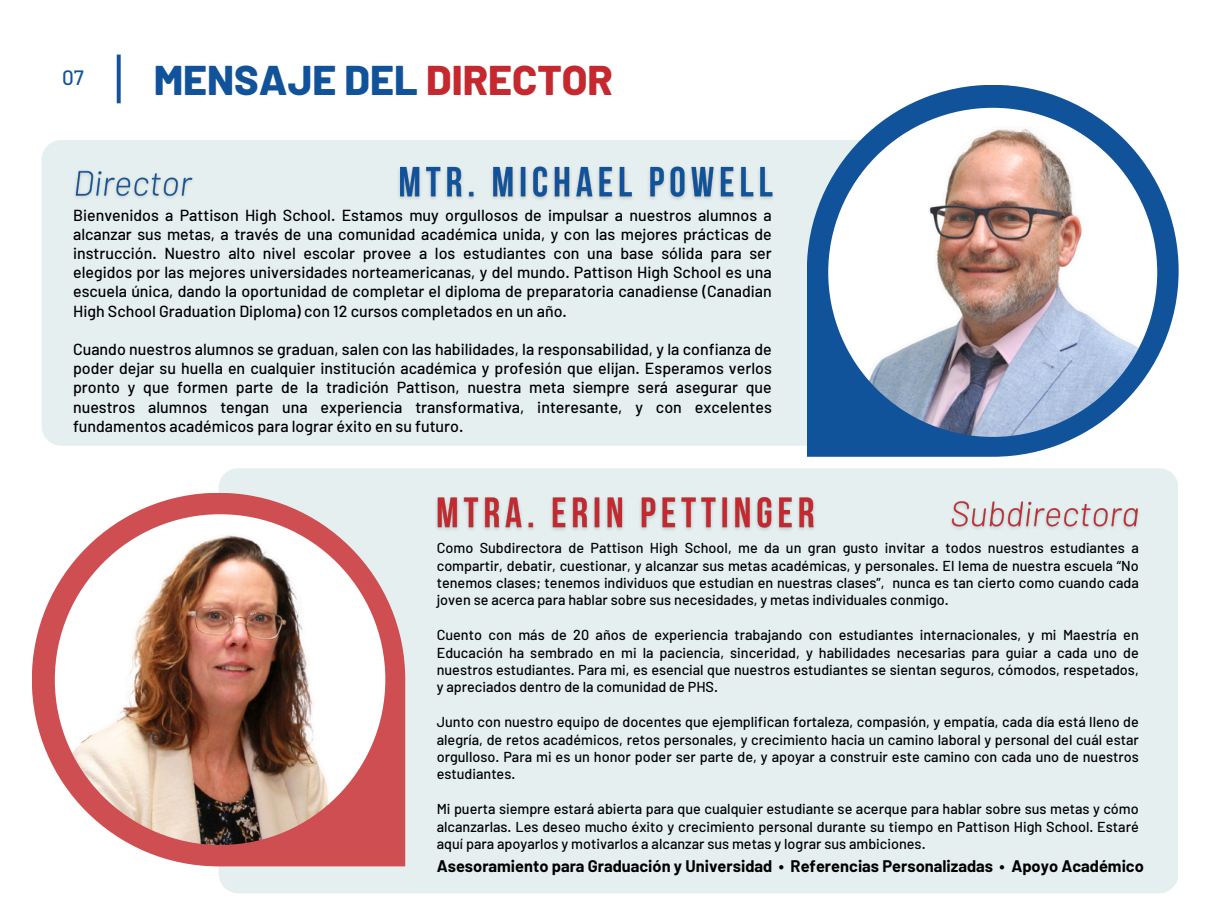
<style>
.page{position:relative;width:1216px;height:913px;background:#fff}
.page>*{position:absolute;margin:0;border:0;box-sizing:border-box;transform-origin:0 0}
.t1{font:800 41.48px "Barlow";color:#11539b}
.t2{font:500 20.65px "Barlow";color:#11539b}
.t3{font:700 16.45px "Barlow";color:#000}
.t4{font:500 15.92px/19.2px "Barlow";color:#000;text-align:justify}
.t5{font:500 14.35px/17.3px "Barlow";color:#000;text-align:justify}
.s1{color:#c5292f}
</style>
<div class="page">
<div style="left:218px;top:468px;width:960px;height:425px;background:#e5eff0;border-radius:20px"></div>
<svg style="left:117px;top:55px;width:4px;height:48px"></svg>
<div style="left:42px;top:140px;width:944px;height:305px;background:#e5eff0;border-radius:20px"></div>
<svg style="left:32px;top:492px;width:373px;height:374px;fill:#ce4e51"></svg>
<img style="left:55px;top:514px;width:330px;height:330px;border-radius:50%">
<svg style="left:806px;top:85px;width:372px;height:371px"></svg>
<img style="left:828px;top:108px;width:329px;height:329px">
<img style="left:436px;top:497px;width:379px;height:34px">
<img style="left:399px;top:166px;width:374px;height:34px">
<img style="left:951px;top:501px;width:188px;height:28px">
<img style="left:75px;top:170px;width:118px;height:28px">
<h4 class="t2" style="left:62px;top:65px;width:23px">07</h4>
<p class="t1" style="left:154px;top:54px;width:461px">MENSAJE DEL <span class="s1">DIRECTOR</span></p>
<p class="t4" style="left:73px;top:204px;width:700px">Bienvenidos a Pattison High School. Estamos muy orgullosos de impulsar a nuestros alumnos a alcanzar sus metas, a través de una comunidad académica unida, y con las mejores prácticas de instrucción. Nuestro alto nivel escolar provee a los estudiantes con una base sólida para ser elegidos por las mejores universidades norteamericanas, y del mundo. Pattison High School es una escuela única, dando la oportunidad de completar el diploma de preparatoria canadiense (Canadian High School Graduation Diploma) con 12 cursos completados en un año.</p>
<h4 class="t4" style="left:73px;top:339px;width:700px">Cuando nuestros alumnos se graduan, salen con las habilidades, la responsabilidad, y la confianza de poder dejar su huella en cualquier institución académica y profesión que elijan. Esperamos verlos pronto y que formen parte de la tradición Pattison, nuestra meta siempre será asegurar que nuestros alumnos tengan una experiencia transformativa, interesante, y con excelentes fundamentos académicos para lograr éxito en su futuro.</h4>
<p class="t5" style="left:437px;top:538px;width:703px">Como Subdirectora de Pattison High School, me da un gran gusto invitar a todos nuestros estudiantes a compartir, debatir, cuestionar, y alcanzar sus metas académicas, y personales. El lema de nuestra escuela “No tenemos clases; tenemos individuos que estudian en nuestras clases”, nunca es tan cierto como cuando cada joven se acerca para hablar sobre sus necesidades, y metas individuales conmigo.</p>
<p class="t5" style="left:437px;top:625px;width:703px">Cuento con más de 20 años de experiencia trabajando con estudiantes internacionales, y mi Maestría en Educación ha sembrado en mi la paciencia, sinceridad, y habilidades necesarias para guiar a cada uno de nuestros estudiantes. Para mi, es esencial que nuestros estudiantes se sientan seguros, cómodos, respetados, y apreciados dentro de la comunidad de PHS.</p>
<h4 class="t5" style="left:437px;top:712px;width:703px">Junto con nuestro equipo de docentes que ejemplifican fortaleza, compasión, y empatía, cada día está lleno de alegría, de retos académicos, retos personales, y crecimiento hacia un camino laboral y personal del cuál estar orgulloso. Para mi es un honor poder ser parte de, y apoyar a construir este camino con cada uno de nuestros estudiantes.</h4>
<p class="t5" style="left:437px;top:799px;width:703px">Mi puerta siempre estará abierta para que cualquier estudiante se acerque para hablar sobre sus metas y cómo alcanzarlas. Les deseo mucho éxito y crecimiento personal durante su tiempo en Pattison High School. Estaré aquí para apoyarlos y motivarlos a alcanzar sus metas y lograr sus ambiciones.</p>
<p class="t3" style="left:437px;top:855px;width:708px">Asesoramiento para Graduación y Universidad • Referencias Personalizadas • Apoyo Académico</p>
</div>
